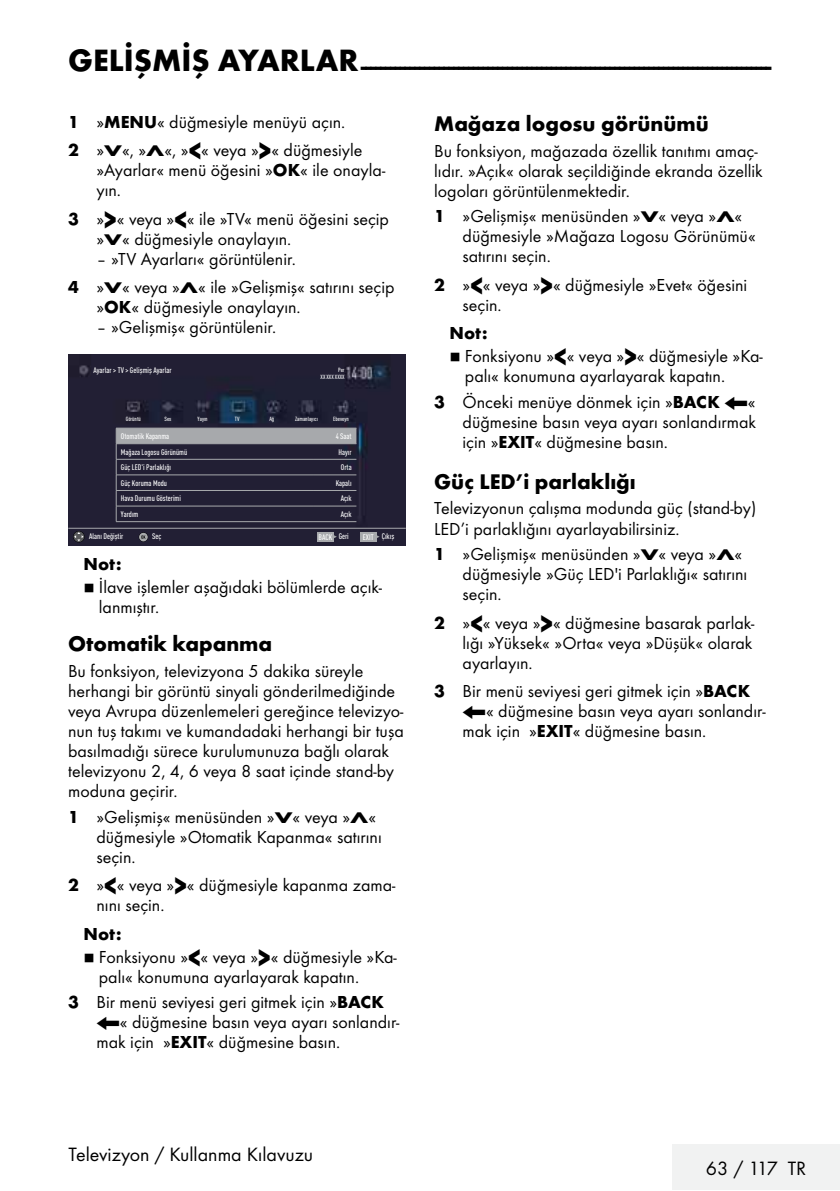
<style>
.page{position:relative;width:840px;height:1191px;background:#fff}
.page>*{position:absolute;margin:0;border:0;box-sizing:border-box;transform-origin:0 0}
.t1{font:700 24px "Futura TOT";color:#000}
.t2{font:700 22px "Futura TOT";color:#000}
.t3{font:20px "Futura TOT Boo";color:#000}
.t4{font:18px/20px "Futura TOT Boo";color:#000}
.t5{font:700 18px "Futura TOT";letter-spacing:.005em;color:#000}
.t6{font:500 condensed 8px "DIN Pro";color:#fff}
.t7{font:8px "Grund Son Se";color:#000}
.t8{font:500 condensed 6px/7.2px "DIN Pro";color:#fff;text-align:right}
.s1{font-size:32px}
.s2{font-family:"Futura TOT";font-weight:700}
.s3{font-family:"Futura TOT";font-weight:700;font-size:16px}
.s4{font-family:"Futura TOT";font-weight:700;font-size:27.2px}
.s5{font-family:"Sony TT Arrow"}
</style>
<div class="page">
<div style="left:672px;top:1144px;width:167px;height:46px;background:#f1f2f2"></div>
<img style="left:68px;top:354px;width:337px;height:192px">
<svg style="left:116px;top:428px;width:240px;height:93px;background:#3f3d4e"></svg>
<hr style="left:313px;top:506px;width:43px;height:1px;background:#a7a9ac">
<hr style="left:116px;top:521px;width:197px;height:1px;background:#a7a9ac">
<hr style="left:313px;top:521px;width:43px;height:1px;background:#a7a9ac">
<svg style="left:73px;top:531px;width:11px;height:11px"></svg>
<hr style="left:68px;top:528px;width:337px;height:1px;background:#a7a9ac">
<div style="left:317px;top:532px;width:17px;height:9px;background:#a7a9ac"></div>
<svg style="left:376px;top:534px;width:3px;height:5px"></svg>
<div style="left:360px;top:532px;width:16px;height:9px;background:#a7a9ac"></div>
<svg style="left:139px;top:533px;width:8px;height:8px"></svg>
<h1 class="t1" style="left:68px;top:51px;width:704px"><span class="s1">GELİŞMİŞ AYARLAR</span>-------------------------------------------------------------------------------------</h1>
<p class="t4" style="left:68px;top:107px;width:296px;line-height:28.6px"><span class="s2">1</span> »<span class="s2">MENU</span>« düğmesiyle menüyü açın.<br><span class="s2">2</span> »<span class="s3">V</span>«, »<span class="s3">Λ</span>«, »<span class="s4">&lt;</span>« veya »<span class="s4">&gt;</span>« düğmesiyle</p>
<p class="t4" style="left:96px;top:160px;width:290px">»Ayarlar« menü öğesini »<span class="s2">OK</span>« ile onayla&shy;yın.</p>
<p class="t4" style="left:96px;top:209px;width:294px;text-indent:-28px"><span class="s2">3</span> »<span class="s4">&gt;</span>« veya »<span class="s4">&lt;</span>« ile »TV« menü öğesini seçip »<span class="s3">V</span>« düğmesiyle onaylayın.</p>
<p class="t4" style="left:68px;top:244px;width:328px;line-height:28.6px;text-indent:28px">– »TV Ayarları« görüntülenir.<br><span class="s2">4</span> »<span class="s3">V</span>« veya »<span class="s3">Λ</span>« ile »Gelişmiş« satırını seçip</p>
<p class="t4" style="left:96px;top:297px;width:206px">»<span class="s2">OK</span>« düğmesiyle onaylayın.</p>
<p class="t4" style="left:96px;top:317px;width:181px">– »Gelişmiş« görüntülenir.</p>
<p class="t2" style="left:434px;top:110px;width:276px">Mağaza logosu görünümü</p>
<p class="t4" style="left:434px;top:140px;width:330px">Bu fonksiyon, mağazada özellik tanıtımı amaç&shy;lıdır. »Açık« olarak seçildiğinde ekranda özellik logoları görüntülenmektedir.</p>
<p class="t4" style="left:462px;top:206px;width:294px;text-indent:-28px"><span class="s2">1</span> »Gelişmiş« menüsünden »<span class="s3">V</span>« veya »<span class="s3">Λ</span>« düğmesiyle »Mağaza Logosu Görünümü« satırını seçin.</p>
<p class="t4" style="left:462px;top:275px;width:286px;text-indent:-28px"><span class="s2">2</span> »<span class="s4">&lt;</span>« veya »<span class="s4">&gt;</span>« düğmesiyle »Evet« öğesini seçin.</p>
<p class="t5" style="left:449px;top:322px;width:40px">Not:</p>
<p class="t7" style="left:449px;top:353px;width:13px">7</p>
<p class="t4" style="left:464px;top:346px;width:299px">Fonksiyonu »<span class="s4">&lt;</span>« veya »<span class="s4">&gt;</span>« düğmesiyle »Ka&shy;palı« konumuna ayarlayarak kapatın.</p>
<p class="t4" style="left:462px;top:392px;width:295px;text-align:justify;text-indent:-28px"><span class="s2">3</span> Önceki menüye dönmek için »<span class="s2">BACK</span> <span class="s5">&lt;</span>« düğmesine basın veya ayarı sonlandırmak için »<span class="s2">EXIT</span>« düğmesine basın.</p>
<p class="t2" style="left:434px;top:468px;width:203px">Güç LED’i parlaklığı</p>
<p class="t4" style="left:434px;top:498px;width:323px">Televizyonun çalışma modunda güç (stand-by)<br>LED’i parlaklığını ayarlayabilirsiniz.</p>
<p class="t4" style="left:462px;top:544px;width:286px;text-indent:-28px"><span class="s2">1</span> »Gelişmiş« menüsünden »<span class="s3">V</span>« veya »<span class="s3">Λ</span>« düğmesiyle »Güç LED'i Parlaklığı« satırını seçin.</p>
<p class="t4" style="left:462px;top:612px;width:293px;text-align:justify;text-indent:-28px"><span class="s2">2</span> »<span class="s4">&lt;</span>« veya »<span class="s4">&gt;</span>« düğmesine basarak parlak&shy;lığı »Yüksek« »Orta« veya »Düşük« olarak ayarlayın.</p>
<p class="t4" style="left:462px;top:681px;width:304px;text-indent:-28px"><span class="s2">3</span> Bir menü seviyesi geri gitmek için »<span class="s2">BACK </span><span class="s5">&lt;</span>« düğmesine basın veya ayarı sonlandır&shy;mak için »<span class="s2">EXIT</span>« düğmesine basın.</p>
<p class="t6" style="left:93px;top:364px;width:80px">Ayarlar &gt; TV &gt; Gelişmiş Ayarlar</p>
<p class="t8" style="left:320px;top:366px;width:26px">Per<br>XX XXX XXXX</p>
<p class="t8" style="left:126px;top:414px;width:17px">Görüntü</p>
<p class="t8" style="left:164px;top:414px;width:8px">Ses</p>
<p class="t8" style="left:197px;top:414px;width:11px">Yayın</p>
<p class="t8" style="left:235px;top:414px;width:6px">TV</p>
<p class="t8" style="left:269px;top:414px;width:6px">Ağ</p>
<p class="t8" style="left:295px;top:414px;width:24px">Zamanlayıcı</p>
<p class="t8" style="left:333px;top:414px;width:17px">Ebeveyn</p>
<p class="t6" style="left:121px;top:430px;width:50px">Otomatik Kapanma</p>
<p class="t6" style="left:335px;top:430px;width:17px">4 Saat</p>
<p class="t6" style="left:121px;top:446px;width:68px">Mağaza Logosu Görünümü</p>
<p class="t6" style="left:338px;top:446px;width:15px">Hayır</p>
<p class="t6" style="left:121px;top:461px;width:52px">Güç LED'i Parlaklığı</p>
<p class="t6" style="left:341px;top:461px;width:12px">Orta</p>
<p class="t6" style="left:121px;top:477px;width:48px">Güç Koruma Modu</p>
<p class="t6" style="left:335px;top:477px;width:17px">Kapalı</p>
<p class="t6" style="left:121px;top:492px;width:61px">Hava Durumu Gösterimi</p>
<p class="t6" style="left:340px;top:492px;width:13px">Açık</p>
<p class="t6" style="left:121px;top:508px;width:19px">Yardım</p>
<p class="t6" style="left:340px;top:508px;width:13px">Açık</p>
<p class="t6" style="left:89px;top:530px;width:36px">Alanı Değiştir</p>
<p class="t6" style="left:152px;top:530px;width:11px">Seç</p>
<p class="t6" style="left:318px;top:530px;width:32px">BACK Geri</p>
<p class="t6" style="left:362px;top:530px;width:33px">EXIT Çıkış</p>
<p class="t5" style="left:83px;top:553px;width:40px">Not:</p>
<p class="t7" style="left:83px;top:584px;width:13px">7</p>
<p class="t4" style="left:99px;top:577px;width:284px">İlave işlemler aşağıdaki bölümlerde açık&shy;lanmıştır.</p>
<p class="t2" style="left:68px;top:630px;width:205px">Otomatik kapanma</p>
<p class="t4" style="left:68px;top:661px;width:337px">Bu fonksiyon, televizyona 5 dakika süreyle herhangi bir görüntü sinyali gönderilmediğinde veya Avrupa düzenlemeleri gereğince televizyo&shy;nun tuş takımı ve kumandadaki herhangi bir tuşa basılmadığı sürece kurulumunuza bağlı olarak televizyonu 2, 4, 6 veya 8 saat içinde stand-by moduna geçirir.</p>
<p class="t4" style="left:96px;top:806px;width:286px;text-indent:-28px"><span class="s2">1</span> »Gelişmiş« menüsünden »<span class="s3">V</span>« veya »<span class="s3">Λ</span>« düğmesiyle »Otomatik Kapanma« satırını seçin.</p>
<p class="t4" style="left:96px;top:875px;width:300px;text-indent:-28px"><span class="s2">2</span> »<span class="s4">&lt;</span>« veya »<span class="s4">&gt;</span>« düğmesiyle kapanma zama&shy;nını seçin.</p>
<p class="t5" style="left:83px;top:922px;width:40px">Not:</p>
<p class="t7" style="left:83px;top:953px;width:13px">7</p>
<p class="t4" style="left:99px;top:946px;width:299px">Fonksiyonu »<span class="s4">&lt;</span>« veya »<span class="s4">&gt;</span>« düğmesiyle »Ka&shy;palı« konumuna ayarlayarak kapatın.</p>
<p class="t4" style="left:96px;top:992px;width:304px;text-indent:-28px"><span class="s2">3</span> Bir menü seviyesi geri gitmek için »<span class="s2">BACK </span><span class="s5">&lt;</span>« düğmesine basın veya ayarı sonlandır&shy;mak için »<span class="s2">EXIT</span>« düğmesine basın.</p>
<p class="t3" style="left:68px;top:1142px;width:246px">Televizyon / Kullanma Kılavuzu</p>
<p class="t3" style="left:705px;top:1156px;width:102px">63 / 117 TR</p>
</div>
